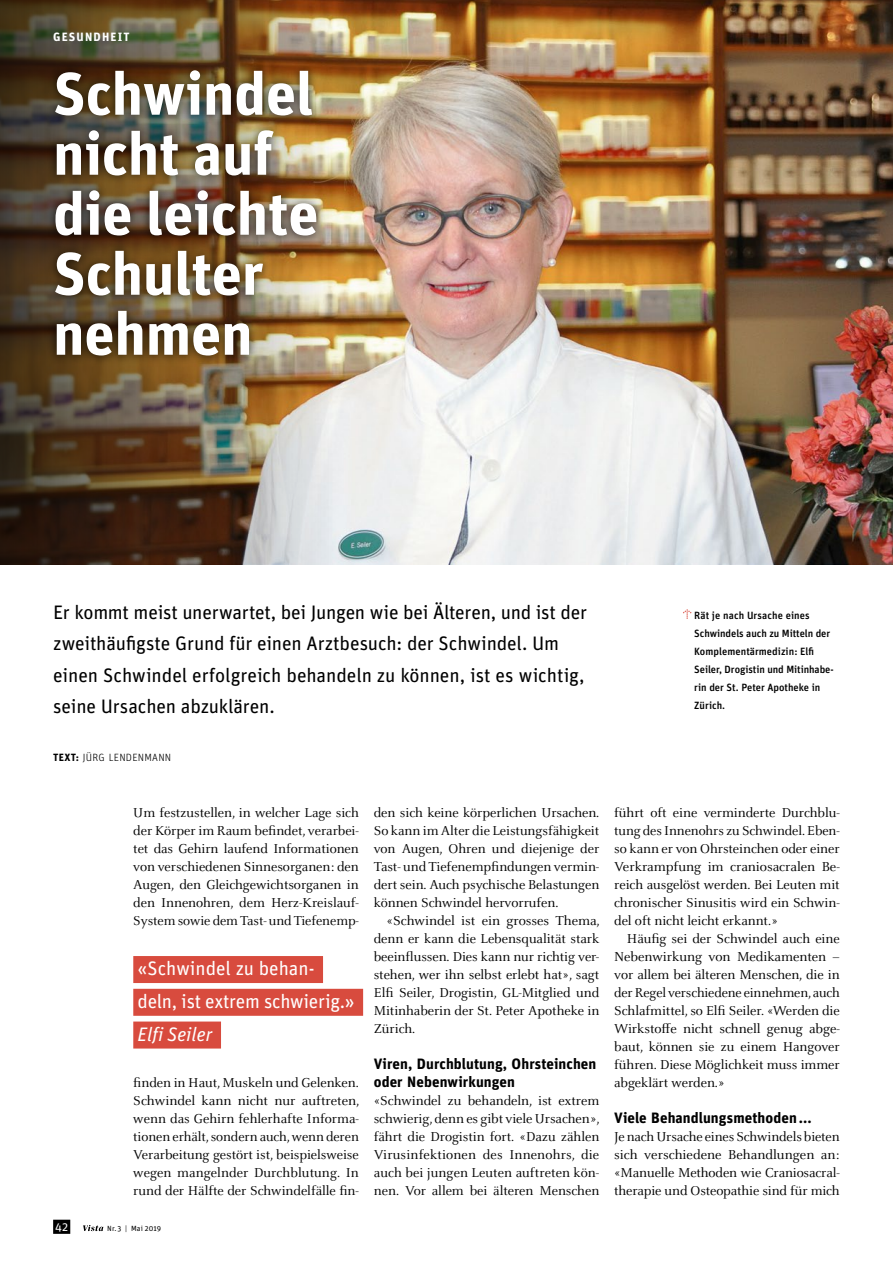
<style>
.page{position:relative;width:893px;height:1263px;background:#fff}
.page>*{position:absolute;margin:0;border:0;box-sizing:border-box;transform-origin:0 0}
.t1{font:700 60px/60px "Unit OT";color:#fff}
.t2{font:19.5px/31.5px "Unit OT";letter-spacing:-.01em;color:#000}
.t3{font:19.5px/32.7px "Unit OT";letter-spacing:-.015em;color:#fff}
.t4{font:italic 19.5px "Unit OT";color:#fff}
.t5{font:700 15px/18px "Unit OT";letter-spacing:.005em;color:#000}
.t6{font:14.25px/18px "Celeste OT";letter-spacing:-.005em;color:#000;text-align:justify}
.t7{font:700 12px "Unit OT";letter-spacing:.095em;color:#fff}
.t8{font:12px "Unit OT";color:#fff}
.t9{font:500 10.5px/18px "Unit OT";color:#000}
.t10{font:300 10.5px "Unit OT";letter-spacing:.02em;color:#000}
.t11{font:7.5px "Unit OT";letter-spacing:.01em;color:#000}
.s1{font-weight:700}
</style>
<div class="page">
<div style="left:53px;top:1220px;width:17px;height:14px;background:#000"></div>
<svg style="left:83px;top:1225px;width:20px;height:6px"></svg>
<img style="left:333px;top:0;width:560px;height:565px">
<svg style="left:683px;top:609px;width:8px;height:10px"></svg>
<div style="left:133px;top:956px;width:190px;height:27px;background:#d84b3e"></div>
<div style="left:133px;top:989px;width:230px;height:27px;background:#d84b3e"></div>
<div style="left:133px;top:1021px;width:88px;height:27px;background:#d84b3e"></div>
<img style="left:0;top:0;width:333px;height:565px">
<div style="left:46px;top:61px;width:279px;height:304px;background:#000;opacity:.75"></div>
<p class="t7" style="left:53px;top:29px;width:78px">GESUNDHEIT</p>
<h1 class="t1" style="left:53px;top:63px;width:267px">Schwindel nicht auf die leichte<br>Schulter nehmen</h1>
<h2 class="t2" style="left:53px;top:596px;width:535px">Er kommt meist unerwartet, bei Jungen wie bei Älteren, und ist der zweithäufigste Grund für einen Arztbesuch: der Schwindel. Um einen Schwindel erfolgreich behandeln zu können, ist es wichtig, seine Ursachen abzuklären.</h2>
<p class="t10" style="left:53px;top:751px;width:120px"><span class="s1">TEXT:</span> JÜRG LENDENMANN</p>
<p class="t9" style="left:694px;top:606px;width:141px">Rät je nach Ursache eines<br>Schwindels auch zu Mitteln der<br>Komplementärmedizin: Elfi<br>Seiler, Drogistin und Mitinhabe&shy;rin der St. Peter Apotheke in<br>Zürich.</p>
<p class="t6" style="left:133px;top:803px;width:227px">Um festzustellen, in welcher Lage sich der Körper im Raum befindet, verarbei&shy;tet das Gehirn laufend Informationen von verschiedenen Sinnesorganen: den Augen, den Gleichgewichtsorganen in den Innenohren, dem Herz-Kreislauf-System sowie dem Tast- und Tiefenemp-</p>
<h2 class="t3" style="left:138px;top:952px;width:219px">«Schwindel zu behan&shy;deln, ist extrem schwierig.»</h2>
<h2 class="t4" style="left:138px;top:1022px;width:76px">Elfi Seiler</h2>
<p class="t6" style="left:133px;top:1073px;width:227px">finden in Haut, Muskeln und Gelenken.<br>Schwindel kann nicht nur auftreten, wenn das Gehirn fehlerhafte Informa&shy;tionen erhält, sondern auch, wenn deren Verarbeitung gestört ist, beispielsweise wegen mangelnder Durchblutung. In rund der Hälfte der Schwindelfälle fin-</p>
<p class="t8" style="left:55px;top:1219px;width:14px">42</p>
<p class="t11" style="left:107px;top:1223px;width:55px">Nr. 3 | Mai 2019</p>
<p class="t6" style="left:374px;top:803px;width:227px">den sich keine körperlichen Ursachen.<br>So kann im Alter die Leistungsfähigkeit von Augen, Ohren und diejenige der Tast- und Tiefenempfindungen vermin&shy;dert sein. Auch psychische Belastungen können Schwindel hervorrufen.</p>
<p class="t6" style="left:374px;top:911px;width:227px;text-indent:13px">«Schwindel ist ein grosses Thema, denn er kann die Lebensqualität stark beeinflussen. Dies kann nur richtig ver&shy;stehen, wer ihn selbst erlebt hat», sagt Elfi Seiler, Drogistin, GL-Mitglied und Mitinhaberin der St. Peter Apotheke in Zürich.</p>
<p class="t5" style="left:374px;top:1054px;width:224px">Viren, Durchblutung, Ohrsteinchen oder Nebenwirkungen</p>
<p class="t6" style="left:374px;top:1091px;width:227px">«Schwindel zu behandeln, ist extrem schwierig, denn es gibt viele Ursachen», fährt die Drogistin fort. «Dazu zählen Virusinfektionen des Innenohrs, die auch bei jungen Leuten auftreten kön&shy;nen. Vor allem bei älteren Menschen</p>
<p class="t6" style="left:614px;top:803px;width:227px">führt oft eine verminderte Durchblu&shy;tung des Innenohrs zu Schwindel. Eben&shy;so kann er von Ohrsteinchen oder einer Verkrampfung im craniosacralen Be&shy;reich ausgelöst werden. Bei Leuten mit chronischer Sinusitis wird ein Schwin&shy;del oft nicht leicht erkannt.»</p>
<p class="t6" style="left:614px;top:929px;width:227px;text-indent:13px">Häufig sei der Schwindel auch eine Nebenwirkung von Medikamenten – vor allem bei älteren Menschen, die in der Regel verschiedene einnehmen, auch Schlafmittel, so Elfi Seiler. «Werden die Wirkstoffe nicht schnell genug abge&shy;baut, können sie zu einem Hangover führen. Diese Möglichkeit muss immer abgeklärt werden.»</p>
<p class="t5" style="left:614px;top:1108px;width:199px">Viele Behandlungsmethoden...</p>
<p class="t6" style="left:614px;top:1127px;width:227px">Je nach Ursache eines Schwindels bieten sich verschiedene Behandlungen an: «Manuelle Methoden wie Craniosacral&shy;therapie und Osteopathie sind für mich</p>
</div>
